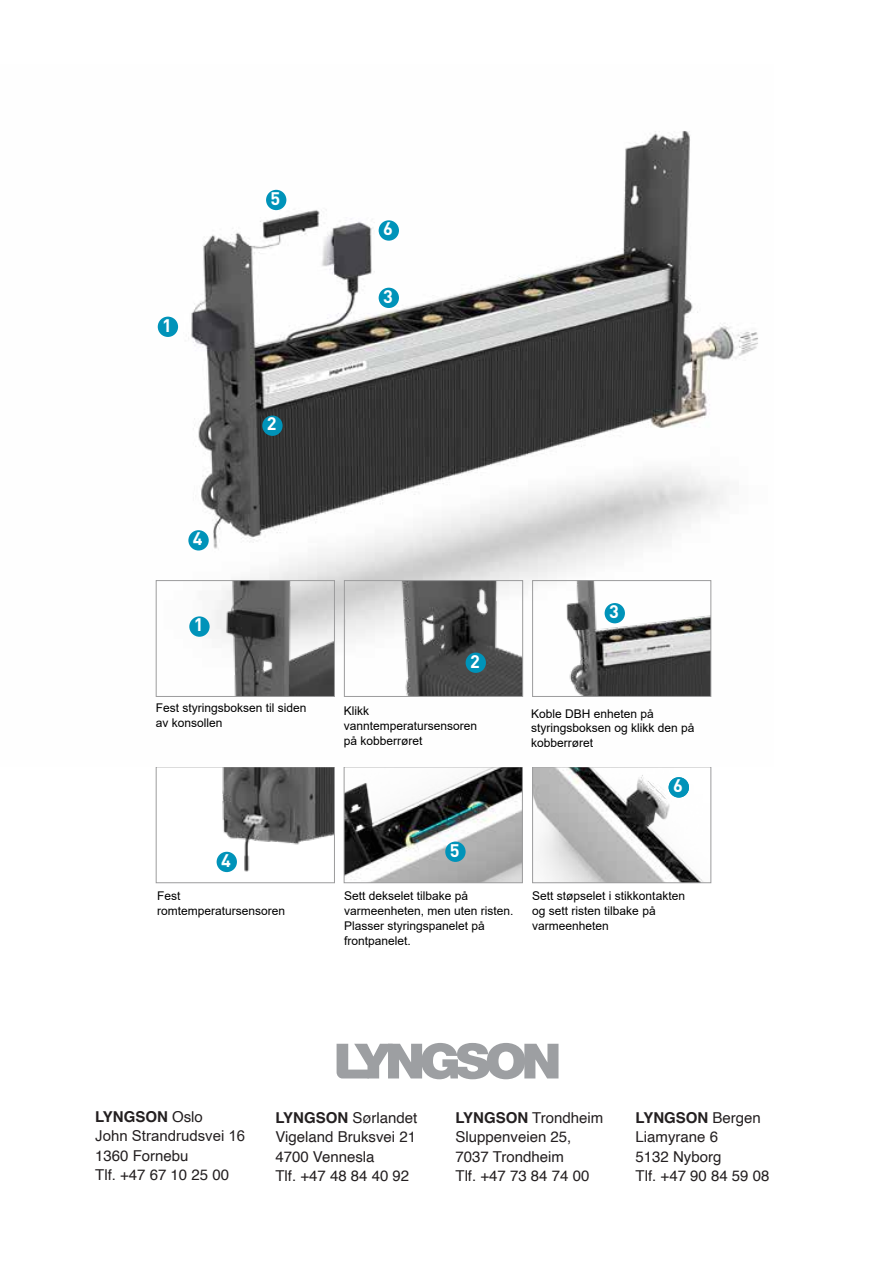
<style>
.page{position:relative;width:893px;height:1263px;background:#fff}
.page>*{position:absolute;margin:0;border:0;box-sizing:border-box;transform-origin:0 0}
.t1{font:700 18px "DIN Pro";color:#fff}
.t2{font:15px/19.5px "Helvetica";color:#231f20}
.t3{font:15px "Arial";color:#231f20}
.t4{font:700 15px "Helvetica";color:#231f20}
.t5{font:12px/15px "Arial";color:#000}
.t6{font:12px "Minion Pro";color:#000}
.s1{font-weight:400}
.s2{font-weight:700}
</style>
<div class="page">
<img style="left:216px;top:768px;width:117px;height:105px">
<div style="left:156px;top:766px;width:179px;height:117px;border:1px solid #9c9c9d"></div>
<img style="left:346px;top:768px;width:175px;height:113px">
<div style="left:344px;top:766px;width:179px;height:117px;border:1px solid #9c9c9d"></div>
<img style="left:534px;top:768px;width:169px;height:113px">
<div style="left:532px;top:766px;width:179px;height:117px;border:1px solid #9c9c9d"></div>
<div style="left:217px;top:852px;width:20px;height:20px;background:#0093b9;border-radius:50%"></div>
<div style="left:445px;top:841px;width:21px;height:21px;background:#0093b9;border-radius:50%"></div>
<img style="left:155px;top:131px;width:603px;height:566px">
<div style="left:158px;top:317px;width:20px;height:20px;background:#0093b9;border-radius:50%"></div>
<div style="left:379px;top:288px;width:20px;height:20px;background:#0093b9;border-radius:50%"></div>
<div style="left:262px;top:415px;width:21px;height:21px;background:#0093b9;border-radius:50%"></div>
<div style="left:188px;top:530px;width:21px;height:20px;background:#0093b9;border-radius:50%"></div>
<div style="left:266px;top:190px;width:20px;height:20px;background:#0093b9;border-radius:50%"></div>
<div style="left:379px;top:220px;width:20px;height:21px;background:#0093b9;border-radius:50%"></div>
<div style="left:669px;top:777px;width:20px;height:20px;background:#0093b9;border-radius:50%"></div>
<div style="left:344px;top:580px;width:179px;height:117px;border:1px solid #9c9c9d"></div>
<div style="left:156px;top:580px;width:179px;height:117px;border:1px solid #9c9c9d"></div>
<div style="left:532px;top:580px;width:179px;height:117px;border:1px solid #9c9c9d"></div>
<div style="left:189px;top:616px;width:21px;height:21px;background:#0093b9;border-radius:50%"></div>
<div style="left:605px;top:603px;width:20px;height:20px;background:#0093b9;border-radius:50%"></div>
<div style="left:466px;top:652px;width:20px;height:21px;background:#0093b9;border-radius:50%"></div>
<svg style="left:337px;top:1043px;width:221px;height:36px"></svg>
<h1 class="t1" style="left:162px;top:313px;width:11px">1</h1>
<h1 class="t1" style="left:193px;top:526px;width:11px">4</h1>
<h1 class="t1" style="left:194px;top:613px;width:11px">1</h1>
<h1 class="t1" style="left:271px;top:186px;width:11px">5</h1>
<h1 class="t1" style="left:267px;top:412px;width:11px">2</h1>
<h1 class="t1" style="left:383px;top:216px;width:11px">6</h1>
<h1 class="t1" style="left:383px;top:284px;width:11px">3</h1>
<h1 class="t1" style="left:470px;top:649px;width:11px">2</h1>
<p class="t5" style="left:156px;top:700px;width:152px">Fest styringsboksen til siden av konsollen</p>
<p class="t5" style="left:344px;top:703px;width:135px">Klikk vanntemperatursensoren på kobberrøret</p>
<p class="t6" style="left:167px;top:700px;width:15px">ste</p>
<h1 class="t1" style="left:221px;top:848px;width:11px">4</h1>
<h1 class="t1" style="left:450px;top:838px;width:11px">5</h1>
<h1 class="t1" style="left:609px;top:599px;width:11px">3</h1>
<p class="t5" style="left:531px;top:706px;width:165px;line-height:14.4px">Koble DBH enheten på styringsboksen og klikk den på kobberrøret</p>
<h1 class="t1" style="left:673px;top:773px;width:11px">6</h1>
<p class="t5" style="left:157px;top:888px;width:130px">Fest romtemperatursensoren</p>
<p class="t5" style="left:344px;top:888px;width:171px">Sett dekselet tilbake på varmeenheten, men uten risten.<br>Plasser styringspanelet på frontpanelet.</p>
<p class="t5" style="left:532px;top:888px;width:154px">Sett støpselet i stikkontakten og sett risten tilbake på varmeenheten</p>
<p class="t4" style="left:95px;top:1104px;width:109px">LYNGSON <span class="s1">Oslo</span></p>
<p class="t3" style="left:95px;top:1125px;width:152px">John Strandrudsvei 16</p>
<p class="t2" style="left:95px;top:1146px;width:135px">1360 Fornebu<br>Tlf. +47 67 10 25 00</p>
<p class="t2" style="left:275px;top:1108px;width:143px"><span class="s2">LYNGSON</span> Sørlandet<br>Vigeland Bruksvei 21<br>4700 Vennesla<br>Tlf. +47 48 84 40 92</p>
<p class="t2" style="left:455px;top:1108px;width:149px"><span class="s2">LYNGSON</span> Trondheim<br>Sluppenveien 25,<br>7037 Trondheim<br>Tlf. +47 73 84 74 00</p>
<p class="t2" style="left:636px;top:1108px;width:135px"><span class="s2">LYNGSON</span> Bergen<br>Liamyrane 6<br>5132 Nyborg<br>Tlf. +47 90 84 59 08</p>
</div>
